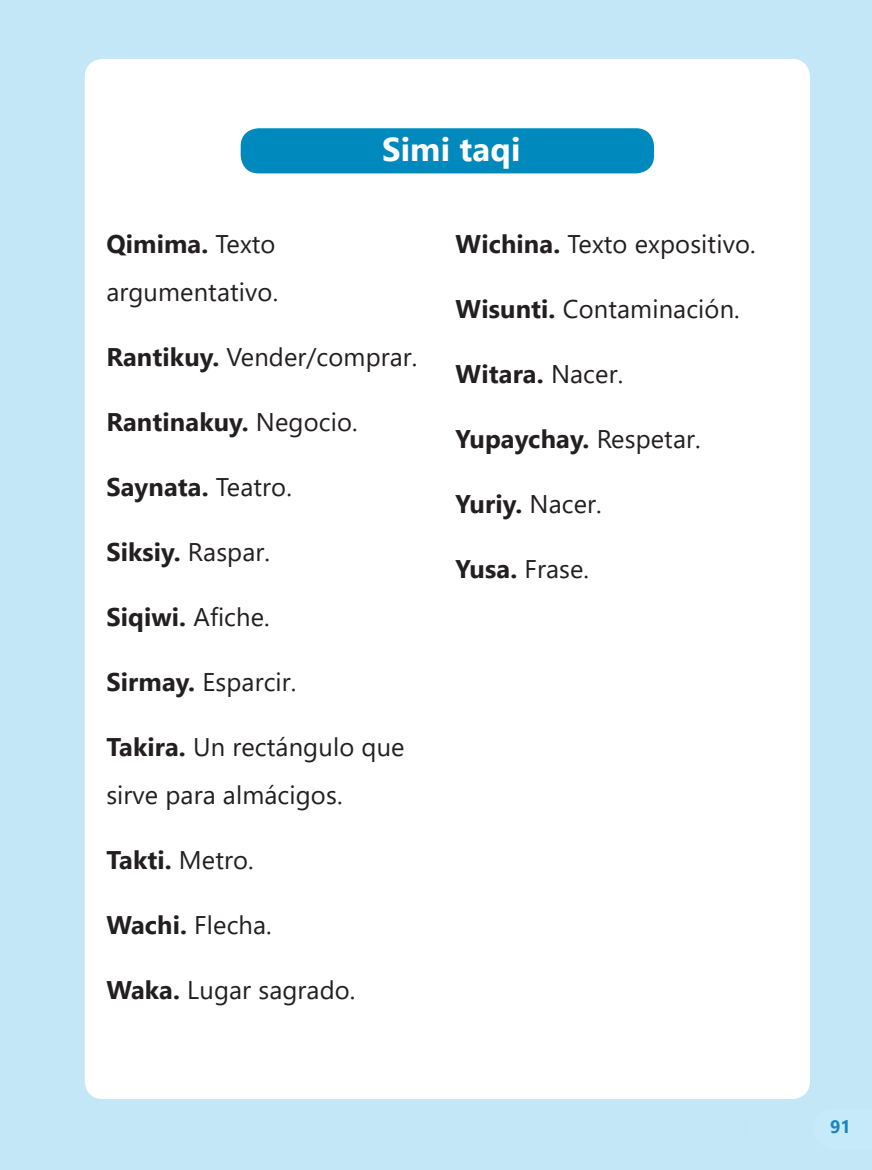
<style>
.page{position:relative;width:872px;height:1170px;background:#fff}
.page>*{position:absolute;margin:0;border:0;box-sizing:border-box;transform-origin:0 0}
.t1{font:700 33px "Segoe UI";letter-spacing:.005em;color:#fff}
.t2{font:25.5px/48px "Segoe UI";letter-spacing:.005em;color:#231f20}
.t3{font:700 25.5px "Segoe UI";letter-spacing:.005em;color:#231f20}
.t4{font:700 18px "Segoe UI";color:#1a84bf}
.s1{font-weight:700}
.s2{font-weight:400}
</style>
<div class="page">
<div style="left:0;top:0;width:872px;height:1169px;background:#c3e7f6"></div>
<div style="left:85px;top:59px;width:725px;height:1039px;background:#fff;border-radius:18px"></div>
<div style="left:831px;top:1108px;width:41px;height:39px;background:#c6eafa"></div>
<div style="left:813px;top:1108px;width:39px;height:39px;background:#c6eafa;border-radius:50%"></div>
<div style="left:241px;top:128px;width:413px;height:45px;background:#0089bc;border-radius:18px"></div>
<p class="t2" style="left:106px;top:217px;width:173px"><span class="s1">Qimima.</span> Texto argumentativo.</p>
<p class="t1" style="left:382px;top:118px;width:140px">Simi taqi</p>
<p class="t2" style="left:455px;top:217px;width:301px"><span class="s1">Wichina.</span> Texto expositivo.</p>
<p class="t2" style="left:455px;top:282px;width:286px"><span class="s1">Wisunti.</span> Contaminación.</p>
<p class="t2" style="left:106px;top:330px;width:313px"><span class="s1">Rantikuy.</span> Vender/comprar.</p>
<p class="t3" style="left:106px;top:398px;width:253px">Rantinakuy. <span class="s2">Negocio.</span></p>
<p class="t3" style="left:106px;top:463px;width:187px">Saynata. <span class="s2">Teatro.</span></p>
<p class="t3" style="left:106px;top:528px;width:165px">Siksiy. <span class="s2">Raspar.</span></p>
<p class="t3" style="left:106px;top:593px;width:165px">Siqiwi. <span class="s2">Afiche.</span></p>
<p class="t2" style="left:106px;top:655px;width:192px"><span class="s1">Sirmay.</span> Esparcir.</p>
<p class="t2" style="left:106px;top:720px;width:300px"><span class="s1">Takira.</span> Un rectángulo que sirve para almácigos.</p>
<p class="t3" style="left:106px;top:836px;width:149px">Takti. <span class="s2">Metro.</span></p>
<p class="t2" style="left:106px;top:898px;width:167px"><span class="s1">Wachi.</span> Flecha.</p>
<p class="t2" style="left:106px;top:963px;width:251px"><span class="s1">Waka.</span> Lugar sagrado.</p>
<p class="t3" style="left:455px;top:350px;width:169px">Witara. <span class="s2">Nacer.</span></p>
<p class="t3" style="left:455px;top:415px;width:247px">Yupaychay. <span class="s2">Respetar.</span></p>
<p class="t3" style="left:455px;top:480px;width:148px">Yuriy. <span class="s2">Nacer.</span></p>
<p class="t2" style="left:455px;top:542px;width:135px"><span class="s1">Yusa.</span> Frase.</p>
<p class="t4" style="left:829px;top:1110px;width:22px">91</p>
</div>
